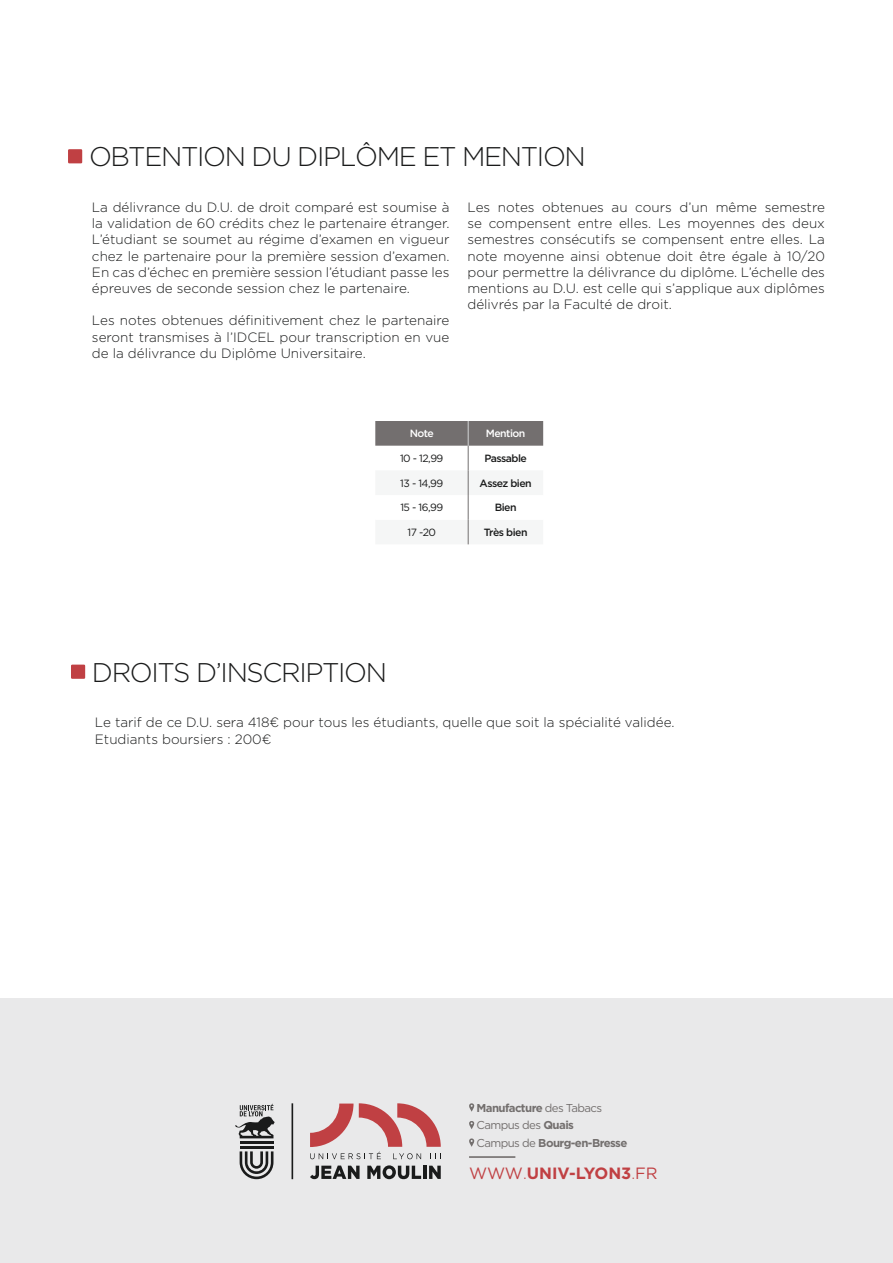
<style>
.page{position:relative;width:893px;height:1263px;background:#fff}
.page>*{position:absolute;margin:0;border:0;box-sizing:border-box;transform-origin:0 0}
.Rubrique{font:300 27px "Gotham";letter-spacing:-.05em;color:#1a1b1b}
.t1{font:700 16.35px "Gotham";color:#c04043}
.Texte{font:300 13.5px/16.2px "Gotham";color:#1a1b1b;text-align:justify}
.t2{font:700 11.4px "Gotham";letter-spacing:-.05em;color:#736f6e}
.t3{font:11.4px "Gotham";letter-spacing:-.05em;color:#736f6e}
.TAB_Texte{font:10.5px "Gotham";letter-spacing:-.05em;color:#1a1b1b}
.TAB_Texte-2{font:500 10.5px "Gotham";letter-spacing:-.05em;color:#1a1b1b}
.TAB_Texte-3{font:500 10.5px "Gotham";letter-spacing:-.05em;color:#fff}
.s1{font-weight:400}
.s2{font-weight:700}
.s3{font-weight:300}
</style>
<div class="page">
<div style="left:68px;top:149px;width:14px;height:14px;background:#c04043"></div>
<svg style="left:375px;top:421px;width:168px;height:123px"></svg>
<div style="left:0;top:998px;width:893px;height:265px;background:#e9e9ea"></div>
<svg style="left:469px;top:1103px;width:5px;height:9px"></svg>
<svg style="left:469px;top:1121px;width:5px;height:8px"></svg>
<svg style="left:469px;top:1138px;width:5px;height:9px"></svg>
<svg style="left:310px;top:1103px;width:131px;height:56px"></svg>
<svg style="left:310px;top:1165px;width:50px;height:14px"></svg>
<svg style="left:367px;top:1165px;width:74px;height:14px"></svg>
<hr style="left:292px;top:1103px;width:1px;height:76px;background:#1a1b1b">
<svg style="left:240px;top:1151px;width:33px;height:28px"></svg>
<hr style="left:240px;top:1146px;width:33px;height:3px;background:#1a1b1b">
<hr style="left:240px;top:1141px;width:33px;height:2px;background:#1a1b1b">
<svg style="left:235px;top:1104px;width:40px;height:34px"></svg>
<hr style="left:469px;top:1156px;width:46px;height:2px;background:#736f6e">
<div style="left:71px;top:665px;width:14px;height:14px;background:#c04043"></div>
<p class="Rubrique" style="left:89px;top:142px;width:498px">OBTENTION DU DIPLÔME ET MENTION</p>
<p class="Texte" style="left:92px;top:199px;width:359px">La délivrance du D.U. de droit comparé est soumise à la validation de 60 crédits chez le partenaire étranger.<br>L’étudiant se soumet au régime d’examen en vigueur chez le partenaire pour la première session d’examen.<br>En cas d’échec en première session l’étudiant passe les épreuves de seconde session chez le partenaire.</p>
<p class="Texte" style="left:92px;top:312px;width:359px">Les notes obtenues définitivement chez le partenaire seront transmises à l’IDCEL pour transcription en vue de la délivrance du Diplôme Universitaire.</p>
<p class="Texte" style="left:467px;top:199px;width:359px">Les notes obtenues au cours d’un même semestre se compensent entre elles. Les moyennes des deux semestres consécutifs se compensent entre elles. La note moyenne ainsi obtenue doit être égale à 10/20 pour permettre la délivrance du diplôme. L’échelle des mentions au D.U. est celle qui s’applique aux diplômes délivrés par la Faculté de droit.</p>
<p class="TAB_Texte-3" style="left:410px;top:427px;width:26px">Note</p>
<p class="TAB_Texte-3" style="left:486px;top:427px;width:41px">Mention</p>
<p class="TAB_Texte" style="left:400px;top:452px;width:45px">10 - 12,99</p>
<p class="TAB_Texte-2" style="left:484px;top:452px;width:44px">Passable</p>
<p class="TAB_Texte" style="left:400px;top:477px;width:45px">13 - 14,99</p>
<p class="TAB_Texte-2" style="left:480px;top:477px;width:54px">Assez bien</p>
<p class="TAB_Texte" style="left:400px;top:502px;width:44px">15 - 16,99</p>
<p class="TAB_Texte-2" style="left:495px;top:501px;width:23px">Bien</p>
<p class="TAB_Texte" style="left:407px;top:526px;width:30px">17 -20</p>
<p class="TAB_Texte-2" style="left:484px;top:526px;width:45px">Très bien</p>
<p class="Rubrique" style="left:92px;top:658px;width:297px">DROITS D’INSCRIPTION</p>
<p class="Texte" style="left:95px;top:714px;width:581px">Le tarif de ce D.U. sera 418€ pour tous les étudiants, quelle que soit la spécialité validée.</p>
<p class="Texte" style="left:95px;top:730px;width:178px">Etudiants boursiers : 200€</p>
<p class="t2" style="left:477px;top:1101px;width:127px">Manufacture <span class="s1">des Tabacs</span></p>
<p class="t3" style="left:477px;top:1119px;width:99px">Campus des <span class="s2">Quais</span></p>
<p class="t2" style="left:477px;top:1136px;width:152px"><span class="s1">Campus de</span> Bourg-en-Bresse</p>
<p class="t1" style="left:469px;top:1164px;width:190px"><span class="s1">WWW</span><span class="s3">.</span>UNIV-LYON3<span class="s3">.</span><span class="s1">FR</span></p>
</div>
